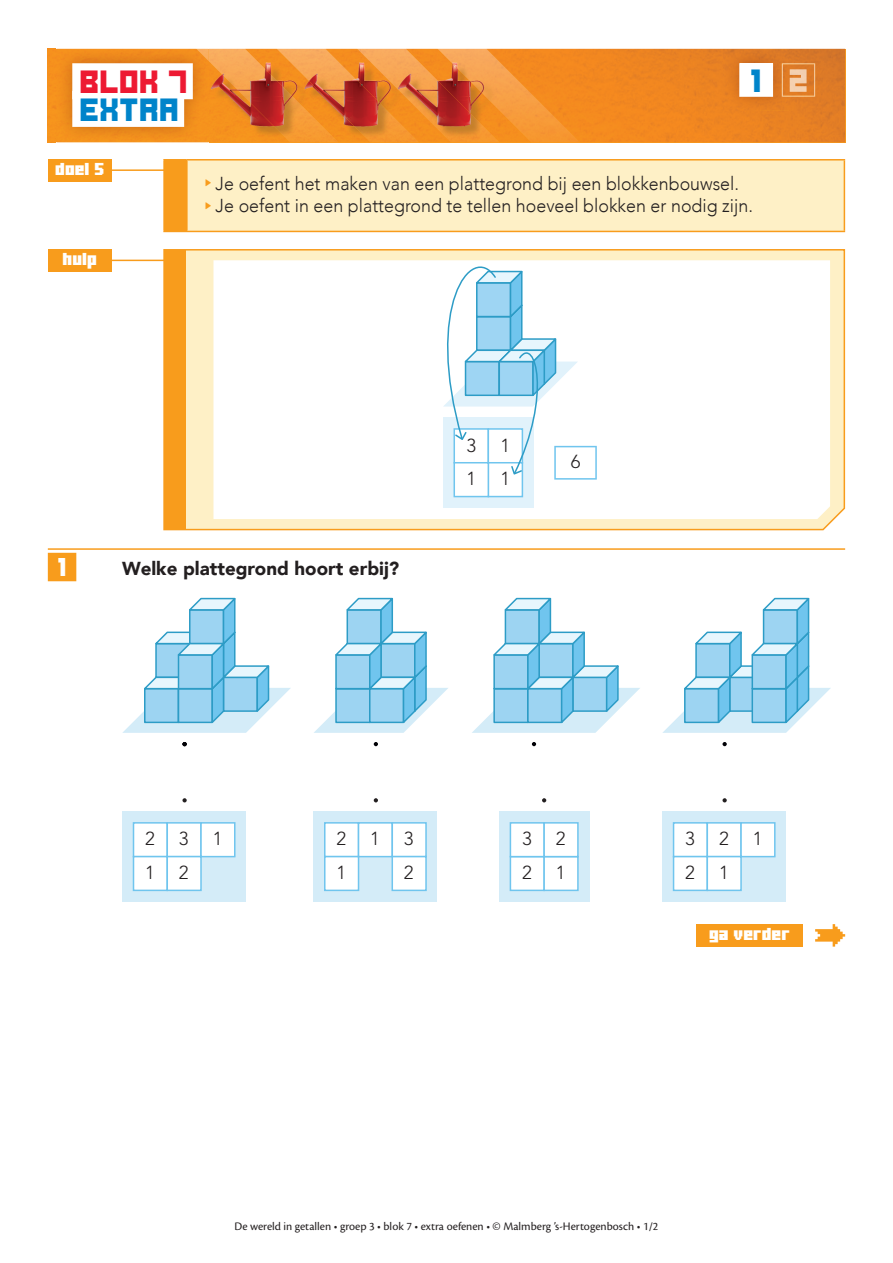
<style>
.page{position:relative;width:893px;height:1263px;background:#fff}
.page>*{position:absolute;margin:0;border:0;box-sizing:border-box;transform-origin:0 0}
.t1{font:22.5px "Ode to Idle Gaming";letter-spacing:.01em;color:#0084ca}
.t2{font:22.5px "Ode to Idle Gaming";color:#ed1a33}
.t3{font:300 18.75px/22.5px "Avenir";color:#231f20;scale:.95 1}
.t4{font:900 18.75px "Avenir";color:#231f20}
.t5{font:300 18.75px "Avenir LT Std";color:#231f20}
.t6{font:18px "Ode to Idle Gaming";color:#fff}
.t7{font:12.3px "Minercraftory";letter-spacing:.01em;color:#fff}
.t8{font:12px "Cronos Pro";color:#231f20}
</style>
<div class="page">
<hr style="left:109px;top:169px;width:83px;height:2px;background:#f89c1c">
<div style="left:48px;top:159px;width:64px;height:22px;background:#f89c1c"></div>
<img style="left:760px;top:49px;width:85px;height:93px">
<div style="left:580px;top:49px;width:180px;height:93px;background:#f18620"></div>
<img style="left:499px;top:49px;width:81px;height:93px">
<img style="left:419px;top:49px;width:80px;height:93px">
<img style="left:339px;top:49px;width:80px;height:93px">
<img style="left:209px;top:49px;width:130px;height:93px">
<img style="left:48px;top:49px;width:8px;height:93px">
<img style="left:56px;top:48px;width:153px;height:95px">
<img style="left:56px;top:49px;width:153px;height:1px">
<svg style="left:196px;top:49px;width:13px;height:12px"></svg>
<div style="left:72px;top:63px;width:121px;height:36px;background:#fff"></div>
<div style="left:72px;top:91px;width:112px;height:36px;background:#fff"></div>
<img style="left:789px;top:63px;width:26px;height:34px">
<img style="left:790px;top:69px;width:17px;height:23px">
<img style="left:723px;top:49px;width:66px;height:62px">
<div style="left:740px;top:64px;width:32px;height:32px;background:#fff"></div>
<div style="left:739px;top:63px;width:34px;height:34px;border:1px solid #fff"></div>
<div style="left:696px;top:924px;width:107px;height:23px;background:#f89c1c"></div>
<svg style="left:815px;top:924px;width:30px;height:23px"></svg>
<hr style="left:48px;top:548px;width:797px;height:2px;background:#f89c1c">
<div style="left:48px;top:553px;width:28px;height:28px;background:#f89c1c"></div>
<svg style="left:122px;top:598px;width:169px;height:135px"></svg>
<svg style="left:182px;top:742px;width:5px;height:4px"></svg>
<svg style="left:314px;top:598px;width:134px;height:135px"></svg>
<svg style="left:374px;top:742px;width:4px;height:4px"></svg>
<svg style="left:472px;top:598px;width:168px;height:135px"></svg>
<svg style="left:532px;top:742px;width:4px;height:4px"></svg>
<svg style="left:662px;top:598px;width:169px;height:135px"></svg>
<svg style="left:722px;top:742px;width:5px;height:4px"></svg>
<svg style="left:374px;top:798px;width:4px;height:4px"></svg>
<div style="left:313px;top:812px;width:124px;height:90px;background:#d4ecf8"></div>
<div style="left:325px;top:823px;width:33px;height:34px;background:#fff"></div>
<div style="left:324px;top:822px;width:35px;height:35px;border:2px solid #70c5ee"></div>
<div style="left:358px;top:823px;width:34px;height:34px;background:#fff"></div>
<div style="left:358px;top:822px;width:35px;height:35px;border:2px solid #70c5ee"></div>
<div style="left:392px;top:823px;width:34px;height:34px;background:#fff"></div>
<div style="left:391px;top:822px;width:36px;height:35px;border:2px solid #70c5ee"></div>
<div style="left:325px;top:857px;width:33px;height:33px;background:#fff"></div>
<div style="left:324px;top:856px;width:35px;height:35px;border:2px solid #70c5ee"></div>
<div style="left:392px;top:857px;width:34px;height:33px;background:#fff"></div>
<div style="left:391px;top:856px;width:36px;height:35px;border:2px solid #70c5ee"></div>
<svg style="left:542px;top:798px;width:4px;height:4px"></svg>
<div style="left:499px;top:812px;width:90px;height:90px;background:#d4ecf8"></div>
<div style="left:510px;top:857px;width:34px;height:33px;background:#fff"></div>
<div style="left:510px;top:856px;width:35px;height:35px;border:2px solid #70c5ee"></div>
<div style="left:544px;top:857px;width:34px;height:33px;background:#fff"></div>
<div style="left:543px;top:856px;width:36px;height:35px;border:2px solid #70c5ee"></div>
<div style="left:510px;top:823px;width:34px;height:34px;background:#fff"></div>
<div style="left:510px;top:822px;width:35px;height:35px;border:2px solid #70c5ee"></div>
<div style="left:544px;top:823px;width:34px;height:34px;background:#fff"></div>
<div style="left:543px;top:822px;width:36px;height:35px;border:2px solid #70c5ee"></div>
<svg style="left:182px;top:798px;width:5px;height:4px"></svg>
<div style="left:122px;top:812px;width:124px;height:90px;background:#d4ecf8"></div>
<div style="left:133px;top:823px;width:34px;height:34px;background:#fff"></div>
<div style="left:133px;top:822px;width:35px;height:35px;border:2px solid #70c5ee"></div>
<div style="left:167px;top:823px;width:34px;height:34px;background:#fff"></div>
<div style="left:166px;top:822px;width:36px;height:35px;border:2px solid #70c5ee"></div>
<div style="left:201px;top:823px;width:34px;height:34px;background:#fff"></div>
<div style="left:200px;top:822px;width:35px;height:35px;border:2px solid #70c5ee"></div>
<div style="left:133px;top:857px;width:34px;height:33px;background:#fff"></div>
<div style="left:133px;top:856px;width:35px;height:35px;border:2px solid #70c5ee"></div>
<div style="left:167px;top:857px;width:34px;height:33px;background:#fff"></div>
<div style="left:166px;top:856px;width:36px;height:35px;border:2px solid #70c5ee"></div>
<svg style="left:722px;top:798px;width:5px;height:4px"></svg>
<div style="left:662px;top:812px;width:124px;height:90px;background:#d4ecf8"></div>
<div style="left:673px;top:823px;width:34px;height:34px;background:#fff"></div>
<div style="left:673px;top:822px;width:35px;height:35px;border:2px solid #70c5ee"></div>
<div style="left:707px;top:823px;width:34px;height:34px;background:#fff"></div>
<div style="left:706px;top:822px;width:36px;height:35px;border:2px solid #70c5ee"></div>
<div style="left:741px;top:823px;width:34px;height:34px;background:#fff"></div>
<div style="left:740px;top:822px;width:35px;height:35px;border:2px solid #70c5ee"></div>
<div style="left:673px;top:857px;width:34px;height:33px;background:#fff"></div>
<div style="left:673px;top:856px;width:35px;height:35px;border:2px solid #70c5ee"></div>
<div style="left:707px;top:857px;width:34px;height:33px;background:#fff"></div>
<div style="left:706px;top:856px;width:36px;height:35px;border:2px solid #70c5ee"></div>
<div style="left:164px;top:160px;width:23px;height:71px;background:#f89c1c"></div>
<div style="left:187px;top:160px;width:657px;height:71px;background:#fef0c6"></div>
<hr style="left:163px;top:161px;width:2px;height:70px;background:#f89c1c">
<hr style="left:163px;top:159px;width:24px;height:2px;background:#f89c1c">
<svg style="left:163px;top:231px;width:24px;height:1px"></svg>
<hr style="left:186px;top:161px;width:2px;height:70px;background:#f89c1c">
<hr style="left:187px;top:159px;width:658px;height:2px;background:#f89c1c">
<hr style="left:844px;top:161px;width:1px;height:70px;background:#f89c1c">
<hr style="left:187px;top:231px;width:658px;height:1px;background:#f89c1c">
<hr style="left:109px;top:260px;width:83px;height:1px;background:#f89c1c">
<div style="left:48px;top:249px;width:64px;height:23px;background:#f89c1c"></div>
<svg style="left:163px;top:249px;width:683px;height:282px;background:#fcda9c"></svg>
<svg style="left:213px;top:260px;width:617px;height:259px"></svg>
<div style="left:443px;top:418px;width:90px;height:90px;background:#e1f2fb"></div>
<div style="left:488px;top:463px;width:34px;height:34px;background:#fff"></div>
<div style="left:488px;top:462px;width:35px;height:35px;border:2px solid #70c5ee"></div>
<div style="left:454px;top:463px;width:34px;height:34px;background:#fff"></div>
<div style="left:453px;top:462px;width:36px;height:35px;border:2px solid #70c5ee"></div>
<svg style="left:443px;top:260px;width:154px;height:220px"></svg>
<p class="t2" style="left:81px;top:72px;width:109px">BLOK 7</p>
<p class="t1" style="left:81px;top:100px;width:101px">EXTRA</p>
<p class="t7" style="left:55px;top:159px;width:50px">doel 5</p>
<p class="t7" style="left:63px;top:249px;width:36px">hulp</p>
<p class="t1" style="left:752px;top:71px;width:13px">1</p>
<p class="t3" style="left:216px;top:172px;width:567px">Je oefent het maken van een plattegrond bij een blokkenbouwsel.<br>Je oefent in een plattegrond te tellen hoeveel blokken er nodig zijn.</p>
<p class="t5" style="left:466px;top:434px;width:11px">3</p>
<p class="t5" style="left:500px;top:434px;width:11px">1</p>
<p class="t5" style="left:466px;top:468px;width:11px">1</p>
<p class="t5" style="left:500px;top:468px;width:11px">1</p>
<p class="t5" style="left:571px;top:451px;width:11px">6</p>
<p class="t6" style="left:59px;top:559px;width:10px">1</p>
<p class="t4" style="left:122px;top:553px;width:279px">Welke plattegrond hoort erbij?</p>
<p class="t5" style="left:145px;top:828px;width:11px">2</p>
<p class="t5" style="left:179px;top:828px;width:11px">3</p>
<p class="t5" style="left:213px;top:828px;width:11px">1</p>
<p class="t5" style="left:522px;top:828px;width:11px">3</p>
<p class="t5" style="left:556px;top:828px;width:11px">2</p>
<p class="t5" style="left:145px;top:862px;width:11px">1</p>
<p class="t5" style="left:179px;top:862px;width:11px">2</p>
<p class="t5" style="left:336px;top:828px;width:11px">2</p>
<p class="t5" style="left:370px;top:828px;width:11px">1</p>
<p class="t5" style="left:404px;top:828px;width:11px">3</p>
<p class="t5" style="left:336px;top:862px;width:11px">1</p>
<p class="t5" style="left:404px;top:862px;width:11px">2</p>
<p class="t5" style="left:522px;top:862px;width:11px">2</p>
<p class="t5" style="left:556px;top:862px;width:11px">1</p>
<p class="t5" style="left:685px;top:828px;width:11px">3</p>
<p class="t5" style="left:719px;top:828px;width:11px">2</p>
<p class="t5" style="left:753px;top:828px;width:11px">1</p>
<p class="t5" style="left:685px;top:862px;width:11px">2</p>
<p class="t5" style="left:719px;top:862px;width:11px">1</p>
<p class="t7" style="left:709px;top:924px;width:82px">ga verder</p>
<p class="t8" style="left:234px;top:1219px;width:425px">De wereld in getallen • groep 3 • blok 7 • extra oefenen • © Malmberg ’s-Hertogenbosch • 1/2</p>
</div>
